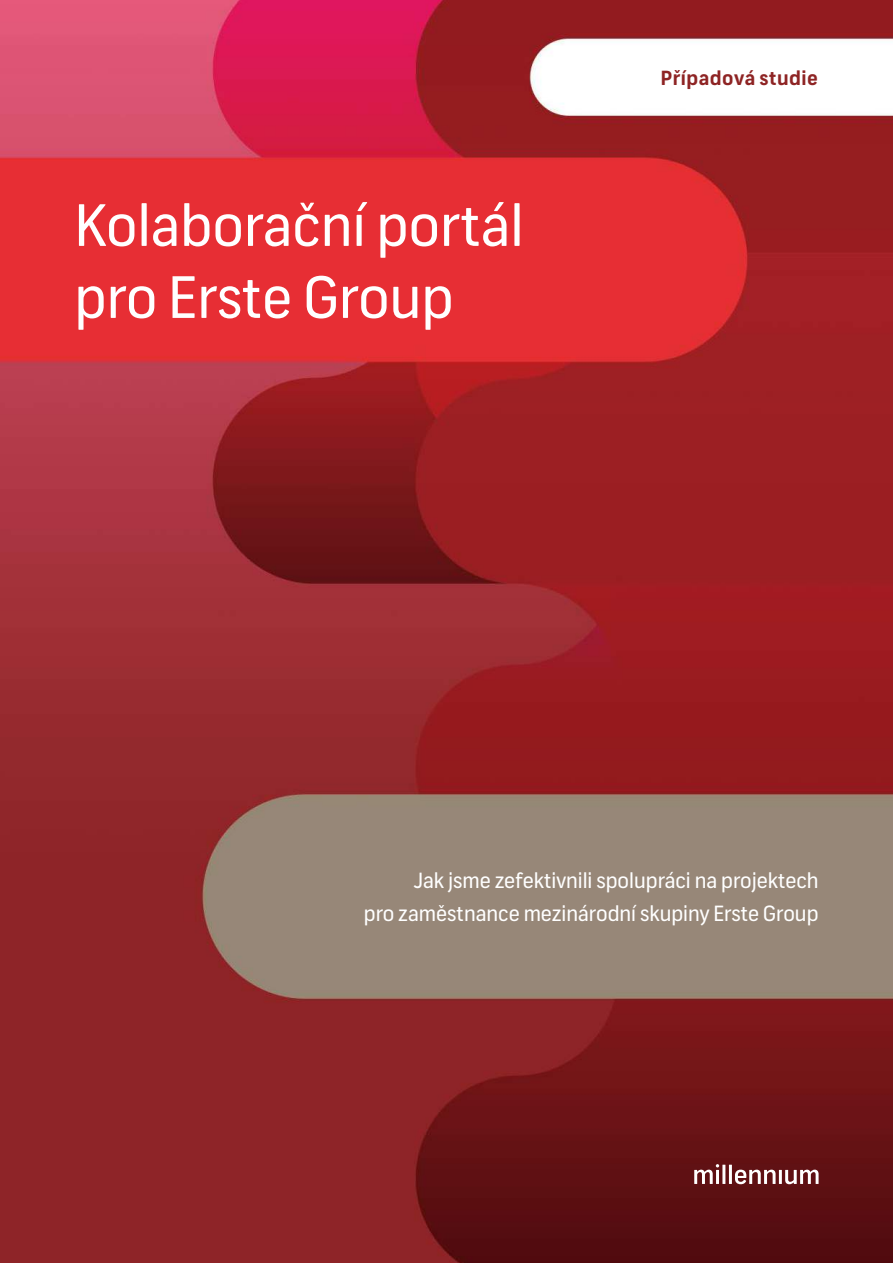
<style>
.page{position:relative;width:893px;height:1263px;background:#fff}
.page>*{position:absolute;margin:0;border:0;box-sizing:border-box;transform-origin:0 0}
.t1{font:57px/72px "Frank";color:#fff}
.t2{font:21px/33px "Frank";color:#fff;text-align:right}
.t3{font:700 19.5px "Frank";letter-spacing:.025em;color:#8e2424}
</style>
<div class="page">
<img style="left:0;top:0;width:893px;height:1263px">
<svg style="left:694px;top:1164px;width:125px;height:20px"></svg>
<h1 class="t1" style="left:74px;top:191px;width:451px">Kolaborační portál pro Erste Group</h1>
<p class="t3" style="left:661px;top:66px;width:159px">Případová studie</p>
<p class="t2" style="left:364px;top:865px;width:456px">Jak jsme zefektivnili spolupráci na projektech<br>pro zaměstnance mezinárodní skupiny Erste Group</p>
</div>
